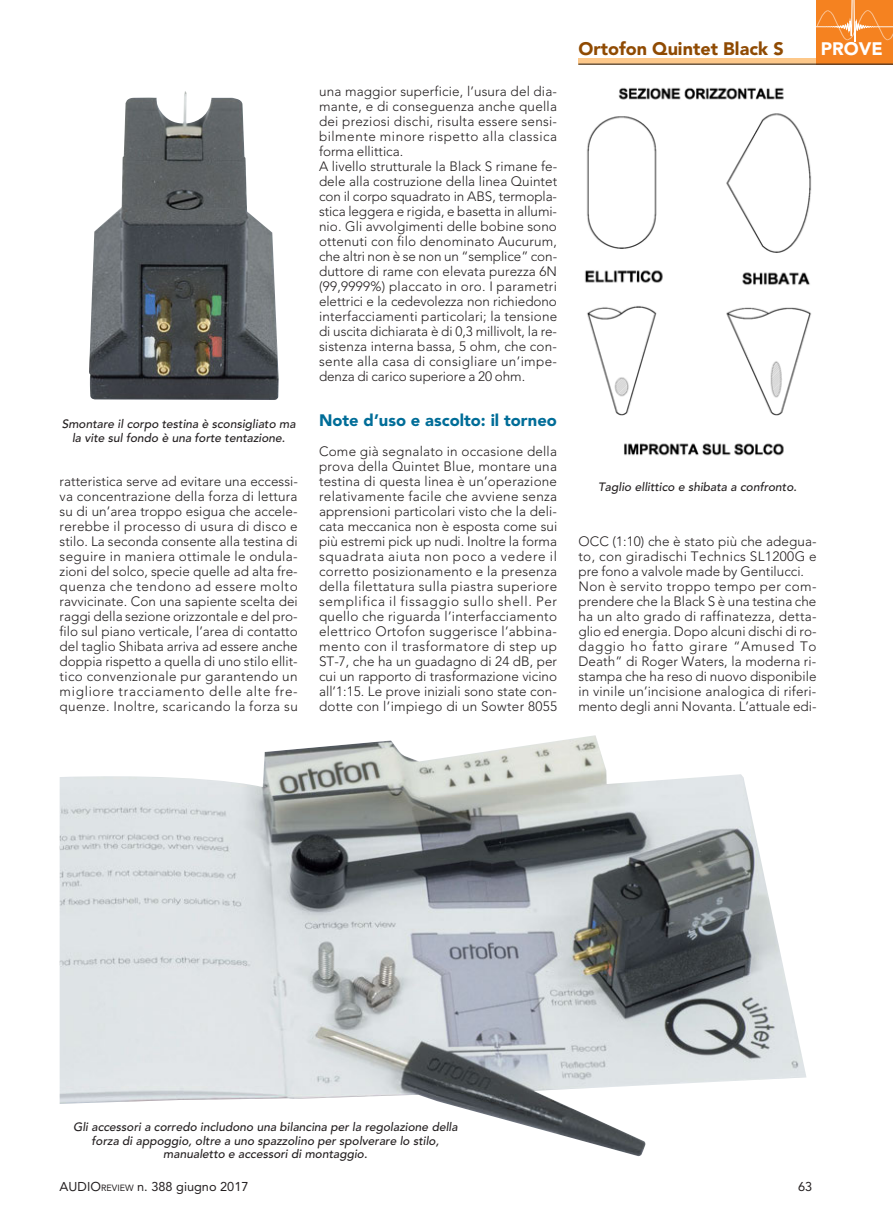
<style>
.page{position:relative;width:893px;height:1217px;background:#fff}
.page>*{position:absolute;margin:0;border:0;box-sizing:border-box;transform-origin:0 0}
.t1{font:900 18px "Avenir";color:#8f4a02}
.t2{font:900 18px "Avenir";color:#fff}
.t3{font:900 16.5px "Avenir";color:#006d98}
.t4{font:300 13.5px/15px "Avenir";letter-spacing:.01em;color:#231f20;text-align:justify}
.t5{font:12.75px "Avenir";color:#231f20}
.t6{font:italic 500 12px/13.5px "Avenir";color:#231f20;text-align:center}
.s1{font-size:9px}
</style>
<div class="page">
<div style="left:578px;top:58px;width:241px;height:6px;background:#fdc88a"></div>
<div style="left:817px;top:0;width:76px;height:64px;background:#f58220"></div>
<hr style="left:578px;top:64px;width:315px;height:1px;background:#231f20">
<img style="left:60px;top:735px;width:746px;height:421px">
<img style="left:585px;top:87px;width:227px;height:369px">
<img style="left:89px;top:91px;width:190px;height:309px">
<svg style="left:816px;top:0;width:77px;height:42px"></svg>
<p class="t6" style="left:62px;top:417px;width:235px">Smontare il corpo testina è sconsigliato ma la vite sul fondo è una forte tentazione.</p>
<p class="t4" style="left:60px;top:474px;width:240px">ratteristica serve ad evitare una eccessi&shy;va concentrazione della forza di lettura su di un’area troppo esigua che accele&shy;rerebbe il processo di usura di disco e stilo. La seconda consente alla testina di seguire in maniera ottimale le ondula&shy;zioni del solco, specie quelle ad alta fre&shy;quenza che tendono ad essere molto ravvicinate. Con una sapiente scelta dei raggi della sezione orizzontale e del pro&shy;filo sul piano verticale, l’area di contatto del taglio Shibata arriva ad essere anche doppia rispetto a quella di uno stilo ellit&shy;tico convenzionale pur garantendo un migliore tracciamento delle alte fre&shy;quenze. Inoltre, scaricando la forza su</p>
<p class="t4" style="left:319px;top:84px;width:240px;text-align:left">una maggior superficie, l’usura del dia&shy;mante, e di conseguenza anche quella dei preziosi dischi, risulta essere sensi&shy;bilmente minore rispetto alla classica forma ellittica.<br>A livello strutturale la Black S rimane fe&shy;dele alla costruzione della linea Quintet con il corpo squadrato in ABS, termopla&shy;stica leggera e rigida, e basetta in allumi&shy;nio. Gli avvolgimenti delle bobine sono ottenuti con filo denominato Aucurum, che altri non è se non un “semplice” con&shy;duttore di rame con elevata purezza 6N (99,9999%) placcato in oro. I parametri elettrici e la cedevolezza non richiedono interfacciamenti particolari; la tensione di uscita dichiarata è di 0,3 millivolt, la re&shy;sistenza interna bassa, 5 ohm, che con&shy;sente alla casa di consigliare un’impe&shy;denza di carico superiore a 20 ohm.</p>
<p class="t3" style="left:319px;top:406px;width:239px">Note d’uso e ascolto: il torneo</p>
<p class="t4" style="left:319px;top:444px;width:240px">Come già segnalato in occasione della prova della Quintet Blue, montare una testina di questa linea è un’operazione relativamente facile che avviene senza apprensioni particolari visto che la deli&shy;cata meccanica non è esposta come sui più estremi pick up nudi. Inoltre la forma squadrata aiuta non poco a vedere il corretto posizionamento e la presenza della filettatura sulla piastra superiore semplifica il fissaggio sullo shell. Per quello che riguarda l’interfacciamento elettrico Ortofon suggerisce l’abbina&shy;mento con il trasformatore di step up ST-7, che ha un guadagno di 24 dB, per cui un rapporto di trasformazione vicino all’1:15. Le prove iniziali sono state con&shy;dotte con l’impiego di un Sowter 8055</p>
<h1 class="t1" style="left:578px;top:33px;width:207px">Ortofon Quintet Black S</h1>
<h1 class="t2" style="left:821px;top:33px;width:63px">PROVE</h1>
<p class="t6" style="left:598px;top:480px;width:200px">Taglio ellittico e shibata a confronto.</p>
<p class="t4" style="left:578px;top:534px;width:240px;text-align:left">OCC (1:10) che è stato più che adegua&shy;to, con giradischi Technics SL1200G e pre fono a valvole made by Gentilucci.<br>Non è servito troppo tempo per com&shy;prendere che la Black S è una testina che ha un alto grado di raffinatezza, detta&shy;glio ed energia. Dopo alcuni dischi di ro&shy;daggio ho fatto girare “Amused To Death” di Roger Waters, la moderna ri&shy;stampa che ha reso di nuovo disponibile in vinile un’incisione analogica di riferi&shy;mento degli anni Novanta. L’attuale edi-</p>
<p class="t6" style="left:73px;top:1120px;width:386px">Gli accessori a corredo includono una bilancina per la regolazione della forza di appoggio, oltre a uno spazzolino per spolverare lo stilo, manualetto e accessori di montaggio.</p>
<p class="t5" style="left:60px;top:1175px;width:190px">AUDIO<span class="s1">REVIEW</span> n. 388 giugno 2017</p>
<p class="t5" style="left:798px;top:1175px;width:16px">63</p>
</div>
